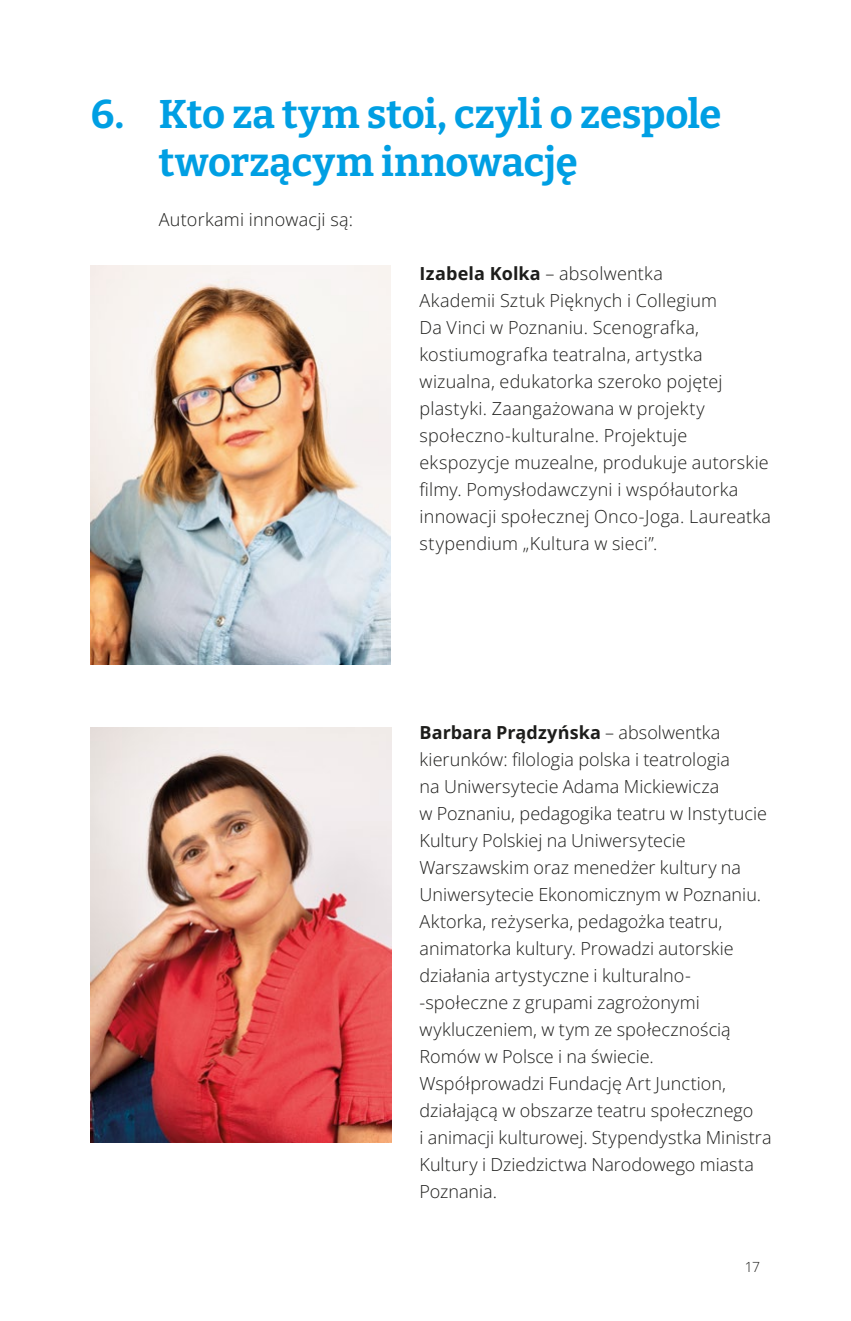
<style>
.page{position:relative;width:851px;height:1321px;background:#fff}
.page>*{position:absolute;margin:0;border:0;box-sizing:border-box;transform-origin:0 0}
.Nagłowek_I_rzedu{font:700 40px/48px "Bitter";letter-spacing:-.005em;color:#009fe3}
.Tekst{font:300 18px/27px "Open Sans";letter-spacing:.005em;color:#1d1d1b}
.Tekst-2{font:700 18px "Open Sans";color:#1d1d1b}
.t1{font:300 14px "Open Sans";color:#1d1d1b}
.s1{font-weight:700}
.s2{font-weight:300}
</style>
<div class="page">
<img style="left:91px;top:727px;width:300px;height:415px">
<img style="left:91px;top:266px;width:299px;height:398px">
<h1 class="Nagłowek_I_rzedu" style="left:159px;top:89px;width:564px;text-indent:-68px">6. Kto za tym stoi, czyli o zespole tworzącym innowację</h1>
<p class="Tekst" style="left:159px;top:205px;width:196px">Autorkami innowacji są:</p>
<p class="Tekst" style="left:419px;top:259px;width:353px"><span class="s1">Izabela Kolka</span> – absolwentka<br>Akademii Sztuk Pięknych i Collegium<br>Da Vinci w Poznaniu. Scenografka, kostiumografka teatralna, artystka wizualna, edukatorka szeroko pojętej plastyki. Zaangażowana w projekty społeczno-kulturalne. Projektuje ekspozycje muzealne, produkuje autorskie filmy. Pomysłodawczyni i współautorka innowacji społecznej Onco-Joga. Laureatka stypendium „Kultura w sieci”.</p>
<p class="Tekst-2" style="left:419px;top:720px;width:302px">Barbara Prądzyńska <span class="s2">– absolwentka</span></p>
<p class="Tekst" style="left:419px;top:745px;width:312px">kierunków: filologia polska i teatrologia</p>
<p class="Tekst" style="left:419px;top:772px;width:301px">na Uniwersytecie Adama Mickiewicza</p>
<p class="Tekst" style="left:419px;top:799px;width:349px">w Poznaniu, pedagogika teatru w Instytucie</p>
<p class="Tekst" style="left:419px;top:826px;width:268px">Kultury Polskiej na Uniwersytecie</p>
<p class="Tekst" style="left:419px;top:853px;width:323px">Warszawskim oraz menedżer kultury na</p>
<p class="Tekst" style="left:419px;top:880px;width:343px">Uniwersytecie Ekonomicznym w Poznaniu.</p>
<p class="Tekst" style="left:419px;top:907px;width:304px">Aktorka, reżyserka, pedagożka teatru,</p>
<p class="Tekst" style="left:419px;top:934px;width:316px">animatorka kultury. Prowadzi autorskie</p>
<p class="Tekst" style="left:419px;top:961px;width:271px">działania artystyczne i kulturalno-</p>
<p class="Tekst" style="left:425px;top:988px;width:275px">społeczne z grupami zagrożonymi</p>
<p class="Tekst" style="left:419px;top:1015px;width:313px">wykluczeniem, w tym ze społecznością</p>
<p class="Tekst" style="left:419px;top:1042px;width:236px">Romów w Polsce i na świecie.</p>
<p class="Tekst" style="left:419px;top:1069px;width:308px">Współprowadzi Fundację Art Junction,</p>
<p class="Tekst" style="left:419px;top:1096px;width:335px">działającą w obszarze teatru społecznego</p>
<p class="Tekst" style="left:419px;top:1123px;width:353px">i animacji kulturowej. Stypendystka Ministra</p>
<p class="Tekst" style="left:419px;top:1150px;width:336px">Kultury i Dziedzictwa Narodowego miasta</p>
<p class="Tekst" style="left:419px;top:1177px;width:79px">Poznania.</p>
<p class="t1" style="left:744px;top:1257px;width:17px">17</p>
</div>
